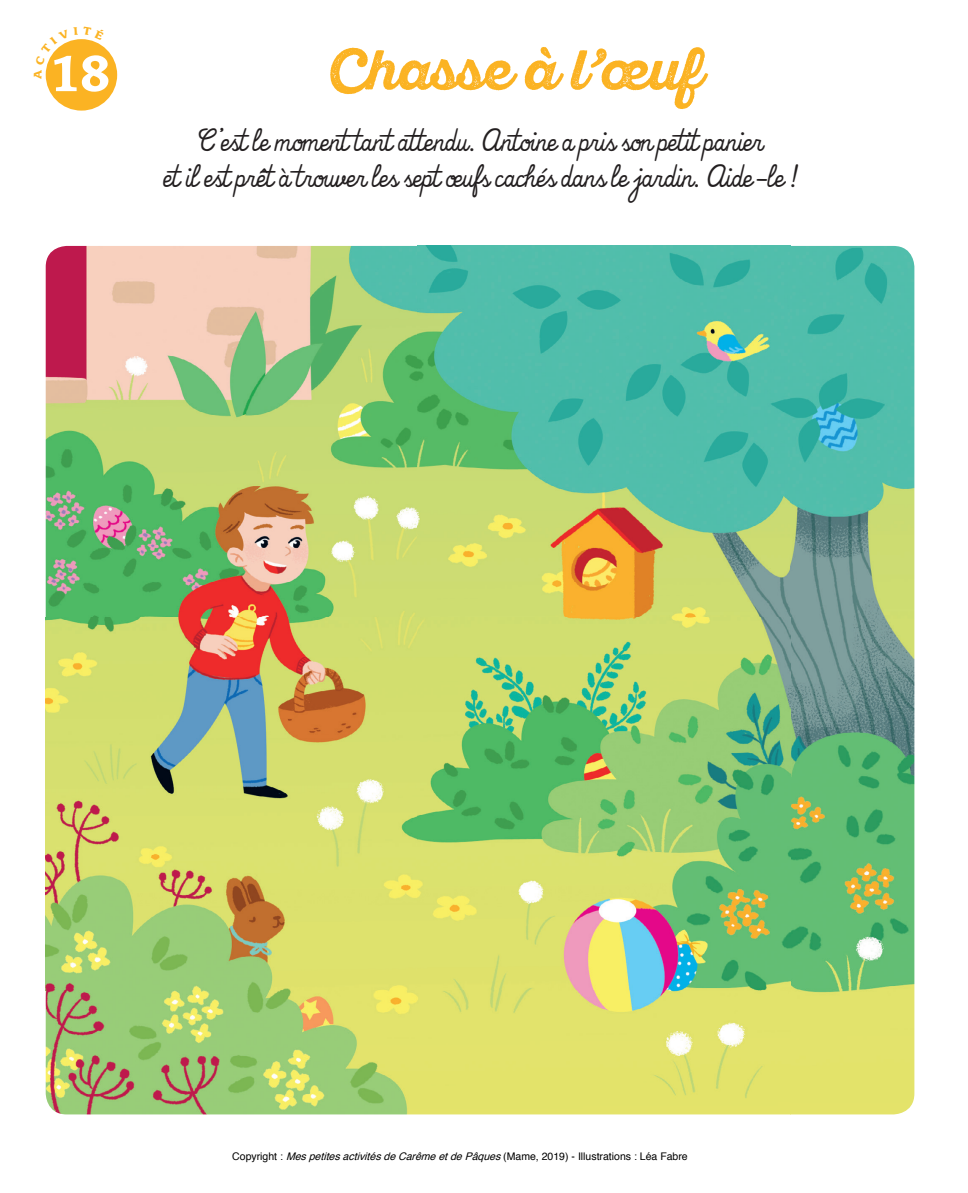
<style>
.page{position:relative;width:968px;height:1193px;background:#fff}
.page>*{position:absolute;margin:0;border:0;box-sizing:border-box;transform-origin:0 0}
.t1{font:56.52px "Avance Bold SC";color:#fff;scale:1.11 1}
.t2{font:700 55.82px "Sant Elia Rough Alt";letter-spacing:-.01em;color:#fbb323}
.t3{font:italic 29.75px/36.8px "Thats Font Folks";color:#231f20;text-align:center}
.t4{font:10.5px "Helvetica";color:#000}
.s1{font-style:italic}
</style>
<div class="page">
<img style="left:46px;top:246px;width:868px;height:868px">
<div style="left:46px;top:39px;width:71px;height:72px;background:#fbb323;border-radius:50%"></div>
<svg style="left:45px;top:39px;width:60px;height:40px"></svg>
<h1 class="t1" style="left:49px;top:44px;width:58px">18</h1>
<h2 class="t2" style="left:328px;top:37px;width:376px">Chasse à l’œuf</h2>
<p class="t3" style="left:164px;top:122px;width:633px">C’est le moment tant attendu. Antoine a pris son petit panier<br>et il est prêt à trouver les sept œufs cachés dans le jardin. Aide-le !</p>
<p class="t4" style="left:232px;top:1147px;width:457px">Copyright : <span class="s1">MespetitesactivitésdeCarêmeetdePâques</span>(Mame, 2019) - Illustrations : Léa Fabre</p>
</div>
